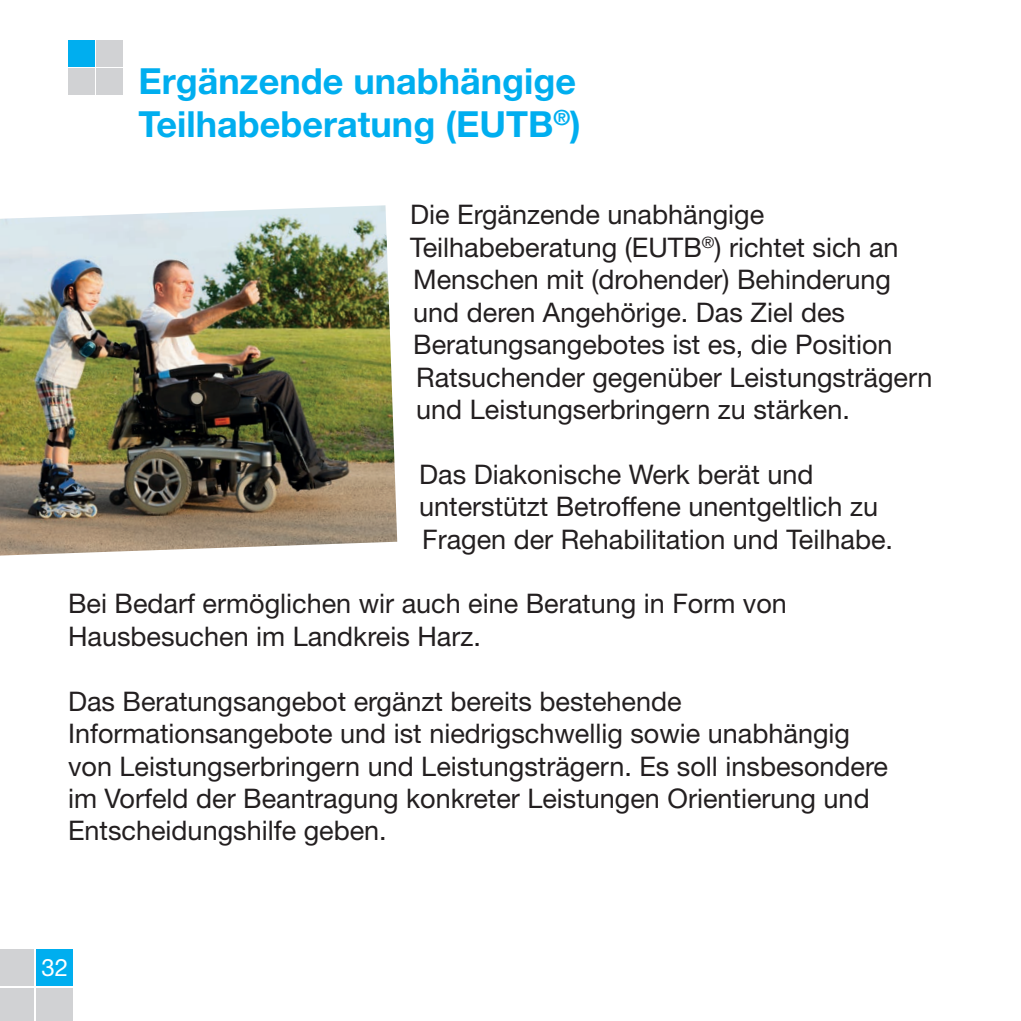
<style>
.page{position:relative;width:1021px;height:1021px;background:#fff}
.page>*{position:absolute;margin:0;border:0;box-sizing:border-box;transform-origin:0 0}
.t1{font:700 36px/43.2px "Helvetica Neue LT Std";color:#00aeef}
.t2{font:27px/32.4px "Helvetica Neue LT Std";color:#231f20}
.t3{font:24px "Helvetica Neue LT Std";color:#fff}
</style>
<div class="page">
<div style="left:0;top:948px;width:34px;height:37px;background:#d1d2d4"></div>
<div style="left:0;top:987px;width:34px;height:33px;background:#d1d2d4"></div>
<div style="left:36px;top:948px;width:37px;height:37px;background:#00aeef"></div>
<div style="left:36px;top:987px;width:37px;height:33px;background:#d1d2d4"></div>
<img style="left:0;top:205px;width:397px;height:350px">
<div style="left:68px;top:40px;width:26px;height:26px;background:#00aeef"></div>
<div style="left:68px;top:68px;width:26px;height:26px;background:#d1d2d4"></div>
<div style="left:96px;top:40px;width:27px;height:26px;background:#d1d2d4"></div>
<div style="left:96px;top:68px;width:27px;height:26px;background:#d1d2d4"></div>
<h1 class="t1" style="left:139px;top:58px;width:444px">Ergänzende unabhängige<br>Teilhabeberatung (EUTB<sup>®</sup>)</h1>
<p class="t2" style="left:410px;top:198px;width:524px">Die Ergänzende unabhängige Teilhabeberatung (EUTB<sup>®</sup>) richtet sich an Menschen mit (drohender) Behinderung und deren Angehörige. Das Ziel des Beratungsangebotes ist es, die Position Ratsuchender gegenüber Leistungsträgern und Leistungserbringern zu stärken.</p>
<p class="t2" style="left:419px;top:457px;width:475px">Das Diakonische Werk berät und unterstützt Betroffene unentgeltlich zu<br>Fragen der Rehabilitation und Teilhabe.</p>
<p class="t2" style="left:68px;top:587px;width:720px">Bei Bedarf ermöglichen wir auch eine Beratung in Form von<br>Hausbesuchen im Landkreis Harz.</p>
<p class="t2" style="left:68px;top:684px;width:821px">Das Beratungsangebot ergänzt bereits bestehende Informationsangebote und ist niedrigschwellig sowie unabhängig von Leistungserbringern und Leistungsträgern. Es soll insbesondere im Vorfeld der Beantragung konkreter Leistungen Orientierung und Entscheidungshilfe geben.</p>
<p class="t3" style="left:41px;top:953px;width:28px">32</p>
</div>
